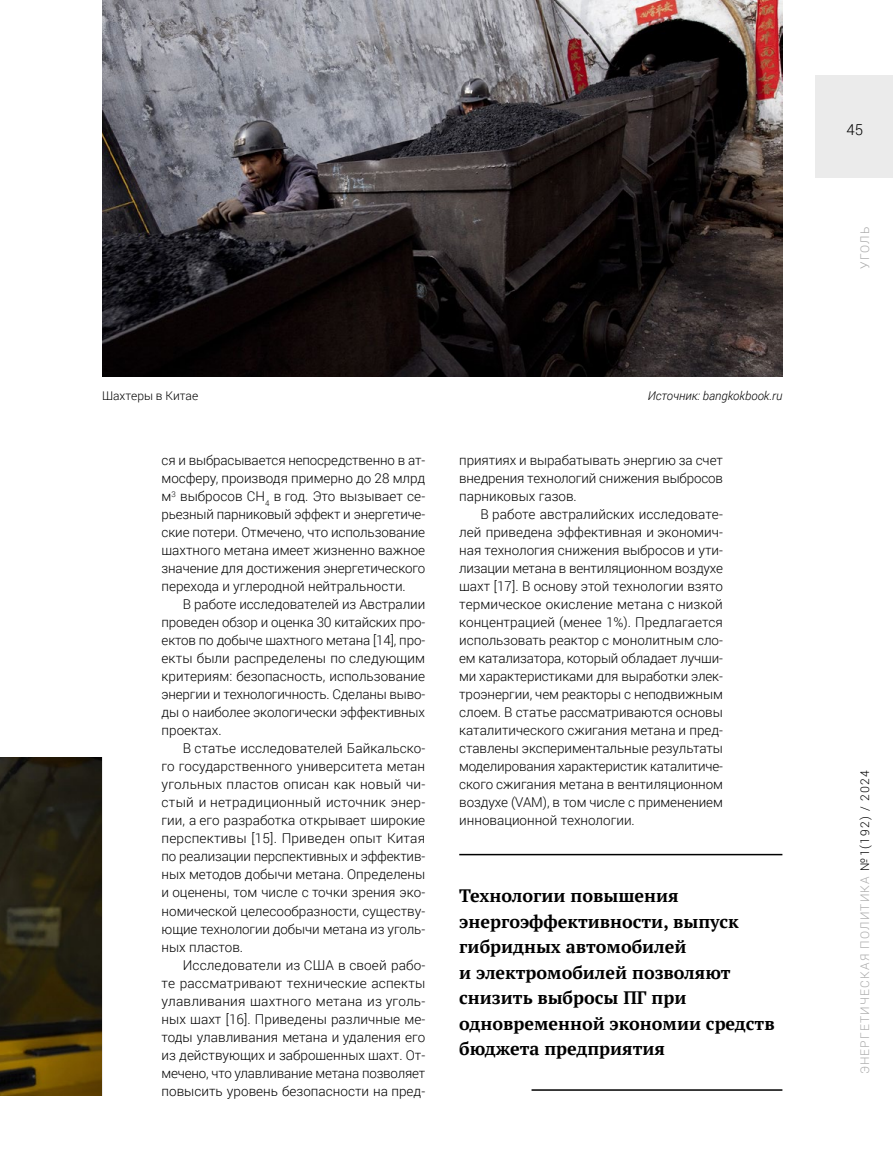
<style>
.page{position:relative;width:893px;height:1170px;background:#fff}
.page>*{position:absolute;margin:0;border:0;box-sizing:border-box;transform-origin:0 0}
.t1{font:700 18px/25.5px "PT Serif";color:#000}
.t2{font:300 15px "Roboto";color:#000}
.t3{font:300 13.5px/18px "Roboto";letter-spacing:-.005em;color:#000;text-align:justify}
.t4{font:300 12px "Roboto";letter-spacing:.1em;color:#aaa}
.t5{font:italic 300 12px "Roboto";color:#000}
.t6{font:300 12px "Roboto";color:#000}
.t7{font:300 12px "Roboto";letter-spacing:.09em;color:#a8a8a8}
.s1{color:#000}
</style>
<div class="page">
<div style="left:815px;top:76px;width:78px;height:102px;background:#ebebeb"></div>
<img style="left:0;top:757px;width:102px;height:338px">
<hr style="left:459px;top:853px;width:323px;height:2px;background:#000">
<hr style="left:531px;top:1089px;width:251px;height:1px;background:#000">
<img style="left:102px;top:0;width:680px;height:376px">
<p class="t6" style="left:102px;top:387px;width:98px">Шахтеры в Китае</p>
<p class="t5" style="left:648px;top:387px;width:136px">Источник: bangkokbook.ru</p>
<p class="t3" style="left:162px;top:451px;width:265px">ся и выбрасывается непосредственно в ат&shy;мосферу, производя примерно до 28 млрд м<sup>3</sup> выбросов CH<sub>4</sub> в год. Это вызывает се&shy;рьезный парниковый эффект и энергетиче&shy;ские потери. Отмечено, что использование шахтного метана имеет жизненно важное значение для достижения энергетического перехода и углеродной нейтральности.</p>
<p class="t3" style="left:162px;top:595px;width:265px;text-indent:21px">В работе исследователей из Австралии проведен обзор и оценка 30 китайских про&shy;ектов по добыче шахтного метана [14], про&shy;екты были распределены по следующим критериям: безопасность, использование энергии и технологичность. Сделаны выво&shy;ды о наиболее экологически эффективных проектах.</p>
<p class="t3" style="left:162px;top:739px;width:265px;text-indent:21px">В статье исследователей Байкальско&shy;го государственного университета метан угольных пластов описан как новый чи&shy;стый и нетрадиционный источник энер&shy;гии, а его разработка открывает широкие перспективы [15]. Приведен опыт Китая по реализации перспективных и эффектив&shy;ных методов добычи метана. Определены и оценены, том числе с точки зрения эко&shy;номической целесообразности, существу&shy;ющие технологии добычи метана из уголь&shy;ных пластов.</p>
<p class="t3" style="left:162px;top:955px;width:265px;text-indent:21px">Исследователи из США в своей рабо&shy;те рассматривают технические аспекты улавливания шахтного метана из уголь&shy;ных шахт [16]. Приведены различные ме&shy;тоды улавливания метана и удаления его из действующих и заброшенных шахт. От&shy;мечено, что улавливание метана позволяет повысить уровень безопасности на пред-</p>
<p class="t3" style="left:459px;top:451px;width:265px">приятиях и вырабатывать энергию за счет внедрения технологий снижения выбросов парниковых газов.</p>
<p class="t3" style="left:459px;top:505px;width:265px;text-indent:21px">В работе австралийских исследовате&shy;лей приведена эффективная и экономич&shy;ная технология снижения выбросов и ути&shy;лизации метана в вентиляционном воздухе шахт [17]. В основу этой технологии взято термическое окисление метана с низкой концентрацией (менее 1%). Предлагается использовать реактор с монолитным сло&shy;ем катализатора, который обладает лучши&shy;ми характеристиками для выработки элек&shy;троэнергии, чем реакторы с неподвижным слоем. В статье рассматриваются основы каталитического сжигания метана и пред&shy;ставлены экспериментальные результаты моделирования характеристик каталитиче&shy;ского сжигания метана в вентиляционном воздухе (VAM), в том числе с применением инновационной технологии.</p>
<h1 class="t1" style="left:459px;top:882px;width:317px">Технологии повышения энергоэффективности, выпуск гибридных автомобилей<br>и электромобилей позволяют снизить выбросы ПГ при одновременной экономии средств бюджета предприятия</h1>
<p class="t2" style="left:847px;top:119px;width:18px">45</p>
<p class="t7" style="left:856px;top:269px;width:44px;rotate:-90deg">УГОЛЬ</p>
<p class="t4" style="left:856px;top:1074px;width:305px;rotate:-90deg">ЭНЕРГЕТИЧЕСКАЯ ПОЛИТИКА <span class="s1">№1(192) / 2024</span></p>
</div>
